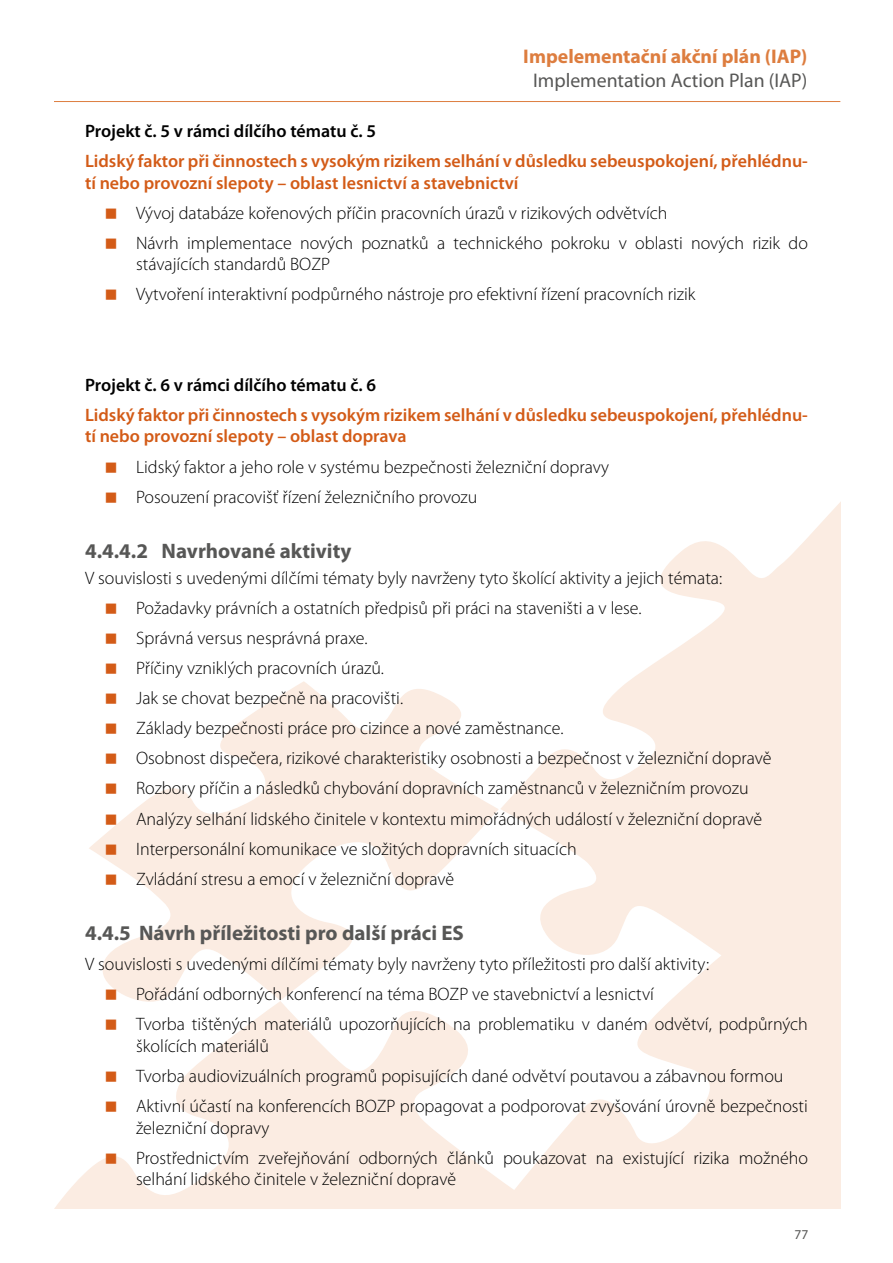
<style>
.page{position:relative;width:893px;height:1263px;background:#fff}
.page>*{position:absolute;margin:0;border:0;box-sizing:border-box;transform-origin:0 0}
.t1{font:700 21px "Myriad Pro";color:#575756}
.t2{font:19.8px "Myriad Pro";color:#575756}
.t3{font:700 19.8px "Myriad Pro";color:#dd7d3f}
.t4{font:300 18px/30.2px "Myriad Pro";color:#000}
.t5{font:600 18px/21.6px "Myriad Pro";color:#d35b17}
.t6{font:600 18px "Myriad Pro";color:#000}
.t7{font:13.5px "Myriad Pro";color:#575756}
</style>
<div class="page">
<hr style="left:54px;top:101px;width:786px;height:1px;background:#dd7d3f">
<svg style="left:54px;top:503px;width:786px;height:706px"></svg>
<svg style="left:106px;top:603px;width:10px;height:10px"></svg>
<svg style="left:106px;top:633px;width:10px;height:11px"></svg>
<svg style="left:106px;top:663px;width:10px;height:11px"></svg>
<svg style="left:106px;top:693px;width:10px;height:11px"></svg>
<svg style="left:106px;top:724px;width:10px;height:10px"></svg>
<svg style="left:106px;top:754px;width:10px;height:10px"></svg>
<svg style="left:106px;top:784px;width:10px;height:10px"></svg>
<svg style="left:106px;top:814px;width:10px;height:10px"></svg>
<svg style="left:106px;top:844px;width:10px;height:10px"></svg>
<svg style="left:106px;top:874px;width:10px;height:10px"></svg>
<svg style="left:106px;top:989px;width:10px;height:11px"></svg>
<svg style="left:106px;top:1019px;width:10px;height:11px"></svg>
<svg style="left:106px;top:1071px;width:10px;height:10px"></svg>
<svg style="left:106px;top:1101px;width:10px;height:10px"></svg>
<svg style="left:106px;top:1153px;width:10px;height:10px"></svg>
<p class="t3" style="left:523px;top:44px;width:286px">Impelementační akční plán (IAP)</p>
<p class="t2" style="left:533px;top:68px;width:276px">Implementation Action Plan (IAP)</p>
<p class="t6" style="left:85px;top:119px;width:293px">Projekt č. 5 v rámci dílčího tématu č. 5</p>
<p class="t5" style="left:85px;top:150px;width:724px">Lidský faktor při činnostech s vysokým rizikem selhání v důsledku sebeuspokojení, přehlédnu&shy;tí nebo provozní slepoty – oblast lesnictví a stavebnictví</p>
<p class="t4" style="left:136px;top:197px;width:673px">Vývoj databáze kořenových příčin pracovních úrazů v rizikových odvětvích<br>Návrh implementace nových poznatků a technického pokroku v oblasti nových rizik do</p>
<p class="t4" style="left:136px;top:249px;width:561px">stávajících standardů BOZP<br>Vytvoření interaktivní podpůrného nástroje pro efektivní řízení pracovních rizik</p>
<p class="t6" style="left:85px;top:373px;width:293px">Projekt č. 6 v rámci dílčího tématu č. 6</p>
<p class="t5" style="left:85px;top:403px;width:724px">Lidský faktor při činnostech s vysokým rizikem selhání v důsledku sebeuspokojení, přehlédnu&shy;tí nebo provozní slepoty – oblast doprava</p>
<p class="t4" style="left:136px;top:451px;width:474px">Lidský faktor a jeho role v systému bezpečnosti železniční dopravy<br>Posouzení pracovišť řízení železničního provozu</p>
<p class="t1" style="left:85px;top:537px;width:268px">4.4.4.2 Navrhované aktivity</p>
<p class="t4" style="left:136px;top:562px;width:637px;text-indent:-51px">V souvislosti s uvedenými dílčími tématy byly navrženy tyto školící aktivity a jejich témata:<br>Požadavky právních a ostatních předpisů při práci na staveništi a v lese.<br>Správná versus nesprávná praxe.<br>Příčiny vzniklých pracovních úrazů.<br>Jak se chovat bezpečně na pracovišti.<br>Základy bezpečnosti práce pro cizince a nové zaměstnance.<br>Osobnost dispečera, rizikové charakteristiky osobnosti a bezpečnost v železniční dopravě Rozbory příčin a následků chybování dopravních zaměstnanců v železničním provozu Analýzy selhání lidského činitele v kontextu mimořádných událostí v železniční dopravě Interpersonální komunikace ve složitých dopravních situacích<br>Zvládání stresu a emocí v železniční dopravě</p>
<p class="t1" style="left:85px;top:919px;width:380px">4.4.5 Návrh příležitosti pro další práci ES</p>
<p class="t4" style="left:136px;top:949px;width:673px;text-indent:-51px">V souvislosti s uvedenými dílčími tématy byly navrženy tyto příležitosti pro další aktivity:<br>Pořádání odborných konferencí na téma BOZP ve stavebnictví a lesnictví<br>Tvorba tištěných materiálů upozorňujících na problematiku v daném odvětví, podpůrných</p>
<p class="t4" style="left:136px;top:1030px;width:673px">školících materiálů<br>Tvorba audiovizuálních programů popisujících dané odvětví poutavou a zábavnou formou<br>Aktivní účastí na konferencích BOZP propagovat a podporovat zvyšování úrovně bezpečnosti</p>
<p class="t4" style="left:136px;top:1112px;width:673px">železniční dopravy<br>Prostřednictvím zveřejňování odborných článků poukazovat na existující rizika možného</p>
<p class="t4" style="left:136px;top:1164px;width:322px">selhání lidského činitele v železniční dopravě</p>
<p class="t7" style="left:795px;top:1226px;width:15px">77</p>
</div>
